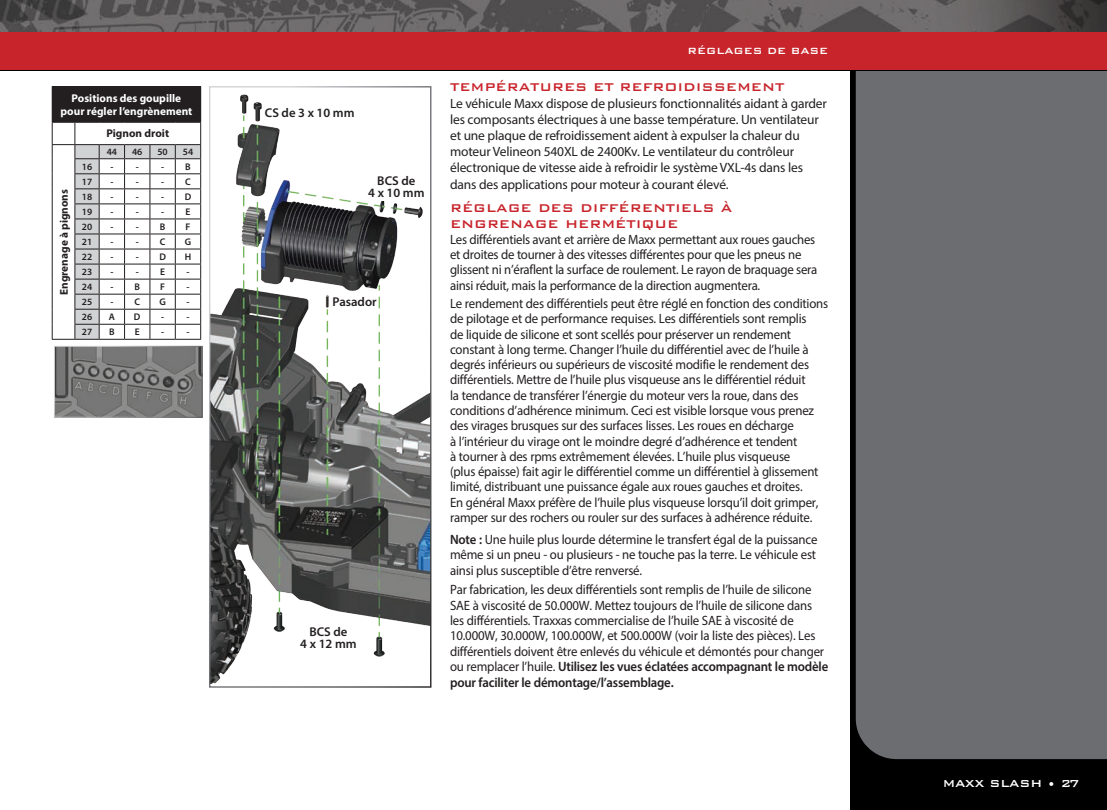
<style>
.page{position:relative;width:1107px;height:810px;background:#fff}
.page>*{position:absolute;margin:0;border:0;box-sizing:border-box;transform-origin:0 0}
.t1{font:500 15px/16.5px "Bank Gothic BT";letter-spacing:-.005em;color:#c8242b}
.t2{font:13.5px/15.3px "Myriad Pro";letter-spacing:-.015em;color:#231f20;scale:.95 1}
.t3{font:13.5px/16.2px "Myriad Pro";letter-spacing:-.015em;color:#231f20}
.t4{font:500 13.5px "Bank Gothic BT";letter-spacing:-.01em;color:#fff}
.t5{font:600 12.75px/12px "Myriad Pro";color:#231f20;text-align:center}
.t6{font:500 12px "Bank Gothic BT";color:#fff}
.t7{font:700 11.25px/13.5px "Myriad Pro";color:#fff;text-align:center}
.t8{font:700 11.25px "Myriad Pro";color:#231f20}
.t9{font:600 9.6px "Myriad Pro";color:#231f20}
.s1{font-weight:600}
</style>
<div class="page">
<div style="left:850px;top:13px;width:257px;height:797px;background:#000"></div>
<div style="left:856px;top:71px;width:251px;height:688px;background:#6c6d70"></div>
<img style="left:0;top:0;width:1107px;height:32px">
<div style="left:0;top:32px;width:1107px;height:38px;background:#c8242b"></div>
<img style="left:56px;top:348px;width:145px;height:68px">
<div style="left:52px;top:87px;width:149px;height:35px;background:#231f20"></div>
<svg style="left:52px;top:86px;width:149px;height:1px"></svg>
<svg style="left:52px;top:122px;width:149px;height:218px"></svg>
<img style="left:211px;top:94px;width:218px;height:589px">
<div style="left:209px;top:86px;width:222px;height:602px;border:1px solid #fff"></div>
<div style="left:364px;top:176px;width:65px;height:25px;background:#fff"></div>
<p class="t7" style="left:61px;top:91px;width:133px">Positions des goupille pour régler l’engrènement</p>
<p class="t8" style="left:106px;top:126px;width:64px">Pignon droit</p>
<p class="t8" style="left:57px;top:295px;width:107px;rotate:-90deg">Engrenage à pignons</p>
<p class="t9" style="left:107px;top:146px;width:12px">44</p>
<p class="t9" style="left:132px;top:146px;width:12px">46</p>
<p class="t9" style="left:157px;top:146px;width:12px">50</p>
<p class="t9" style="left:183px;top:146px;width:12px">54</p>
<p class="t9" style="left:82px;top:161px;width:12px">16</p>
<p class="t9" style="left:110px;top:161px;width:5px">-</p>
<p class="t9" style="left:136px;top:161px;width:5px">-</p>
<p class="t9" style="left:161px;top:161px;width:5px">-</p>
<p class="t9" style="left:185px;top:161px;width:7px">B</p>
<p class="t9" style="left:82px;top:176px;width:12px">17</p>
<p class="t9" style="left:110px;top:176px;width:5px">-</p>
<p class="t9" style="left:136px;top:176px;width:5px">-</p>
<p class="t9" style="left:161px;top:176px;width:5px">-</p>
<p class="t9" style="left:185px;top:176px;width:7px">C</p>
<p class="t9" style="left:82px;top:191px;width:12px">18</p>
<p class="t9" style="left:110px;top:191px;width:5px">-</p>
<p class="t9" style="left:136px;top:191px;width:5px">-</p>
<p class="t9" style="left:161px;top:191px;width:5px">-</p>
<p class="t9" style="left:185px;top:191px;width:8px">D</p>
<p class="t9" style="left:82px;top:206px;width:12px">19</p>
<p class="t9" style="left:110px;top:206px;width:5px">-</p>
<p class="t9" style="left:136px;top:206px;width:5px">-</p>
<p class="t9" style="left:161px;top:206px;width:5px">-</p>
<p class="t9" style="left:186px;top:206px;width:6px">E</p>
<p class="t9" style="left:82px;top:221px;width:12px">20</p>
<p class="t9" style="left:110px;top:221px;width:5px">-</p>
<p class="t9" style="left:136px;top:221px;width:5px">-</p>
<p class="t9" style="left:160px;top:221px;width:7px">B</p>
<p class="t9" style="left:186px;top:221px;width:6px">F</p>
<p class="t9" style="left:82px;top:236px;width:12px">21</p>
<p class="t9" style="left:110px;top:236px;width:5px">-</p>
<p class="t9" style="left:136px;top:236px;width:5px">-</p>
<p class="t9" style="left:160px;top:236px;width:7px">C</p>
<p class="t9" style="left:185px;top:236px;width:8px">G</p>
<p class="t9" style="left:82px;top:251px;width:12px">22</p>
<p class="t9" style="left:110px;top:251px;width:5px">-</p>
<p class="t9" style="left:136px;top:251px;width:5px">-</p>
<p class="t9" style="left:159px;top:251px;width:8px">D</p>
<p class="t9" style="left:185px;top:251px;width:8px">H</p>
<p class="t9" style="left:82px;top:266px;width:12px">23</p>
<p class="t9" style="left:110px;top:266px;width:5px">-</p>
<p class="t9" style="left:136px;top:266px;width:5px">-</p>
<p class="t9" style="left:160px;top:266px;width:6px">E</p>
<p class="t9" style="left:186px;top:266px;width:5px">-</p>
<p class="t9" style="left:82px;top:281px;width:12px">24</p>
<p class="t9" style="left:110px;top:281px;width:5px">-</p>
<p class="t9" style="left:134px;top:281px;width:7px">B</p>
<p class="t9" style="left:160px;top:281px;width:6px">F</p>
<p class="t9" style="left:187px;top:281px;width:5px">-</p>
<p class="t9" style="left:82px;top:296px;width:12px">25</p>
<p class="t9" style="left:110px;top:296px;width:5px">-</p>
<p class="t9" style="left:134px;top:296px;width:7px">C</p>
<p class="t9" style="left:159px;top:296px;width:8px">G</p>
<p class="t9" style="left:187px;top:296px;width:5px">-</p>
<p class="t9" style="left:82px;top:311px;width:12px">26</p>
<p class="t9" style="left:109px;top:311px;width:8px">A</p>
<p class="t9" style="left:134px;top:311px;width:8px">D</p>
<p class="t9" style="left:161px;top:311px;width:5px">-</p>
<p class="t9" style="left:187px;top:311px;width:5px">-</p>
<p class="t9" style="left:82px;top:326px;width:12px">27</p>
<p class="t9" style="left:109px;top:326px;width:7px">B</p>
<p class="t9" style="left:135px;top:326px;width:6px">E</p>
<p class="t9" style="left:161px;top:326px;width:5px">-</p>
<p class="t9" style="left:187px;top:326px;width:5px">-</p>
<p class="t5" style="left:265px;top:107px;width:91px">CS de 3 x 10 mm</p>
<p class="t5" style="left:368px;top:175px;width:58px">BCS de<br>4 x 10 mm</p>
<p class="t5" style="left:333px;top:296px;width:46px">Pasador</p>
<p class="t5" style="left:300px;top:625px;width:58px">BCS de<br>4 x 12 mm</p>
<p class="t6" style="left:688px;top:44px;width:142px">RÉGLAGES DE BASE</p>
<p class="t1" style="left:450px;top:79px;width:336px">TEMPÉRATURES ET REFROIDISSEMENT</p>
<p class="t3" style="left:450px;top:95px;width:378px">Le véhicule Maxx dispose de plusieurs fonctionnalités aidant à garder les composants électriques à une basse température. Un ventilateur et une plaque de refroidissement aident à expulser la chaleur du moteur Velineon 540XL de 2400Kv. Le ventilateur du contrôleur électronique de vitesse aide à refroidir le système VXL-4s dans les dans des applications pour moteur à courant élevé.</p>
<p class="t1" style="left:450px;top:199px;width:284px">RÉGLAGE DES DIFFÉRENTIELS À<br>ENGRENAGE HERMÉTIQUE</p>
<p class="t2" style="left:450px;top:231px;width:388px">Les différentiels avant et arrière de Maxx permettant aux roues gauches et droites de tourner à des vitesses différentes pour que les pneus ne glissent ni n’éraflent la surface de roulement. Le rayon de braquage sera ainsi réduit, mais la performance de la direction augmentera.</p>
<p class="t2" style="left:450px;top:296px;width:400px">Le rendement des différentiels peut être réglé en fonction des conditions de pilotage et de performance requises. Les différentiels sont remplis<br>de liquide de silicone et sont scellés pour préserver un rendement constant à long terme. Changer l’huile du différentiel avec de l’huile à degrés inférieurs ou supérieurs de viscosité modifie le rendement des différentiels. Mettre de l’huile plus visqueuse ans le différentiel réduit<br>la tendance de transférer l’énergie du moteur vers la roue, dans des conditions d’adhérence minimum. Ceci est visible lorsque vous prenez des virages brusques sur des surfaces lisses. Les roues en décharge<br>à l’intérieur du virage ont le moindre degré d’adhérence et tendent<br>à tourner à des rpms extrêmement élevées. L’huile plus visqueuse<br>(plus épaisse) fait agir le différentiel comme un différentiel à glissement limité, distribuant une puissance égale aux roues gauches et droites.<br>En général Maxx préfère de l’huile plus visqueuse lorsqu’il doit grimper, ramper sur des rochers ou rouler sur des surfaces à adhérence réduite.</p>
<p class="t2" style="left:450px;top:532px;width:388px;text-align:justify"><span class="s1">Note :</span> Une huile plus lourde détermine le transfert égal de la puissance même si un pneu - ou plusieurs - ne touche pas la terre. Le véhicule est ainsi plus susceptible d’être renversé.</p>
<p class="t2" style="left:450px;top:582px;width:400px">Par fabrication, les deux différentiels sont remplis de l’huile de silicone SAE à viscosité de 50.000W. Mettez toujours de l’huile de silicone dans les différentiels. Traxxas commercialise de l’huile SAE à viscosité de 10.000W, 30.000W, 100.000W, et 500.000W (voir la liste des pièces). Les différentiels doivent être enlevés du véhicule et démontés pour changer ou remplacer l’huile. <span class="s1">Utilisez les vues éclatées accompagnant le modèle pour faciliter le démontage/l’assemblage.</span></p>
<p class="t4" style="left:943px;top:776px;width:138px">MAXX SLASH • 27</p>
</div>
